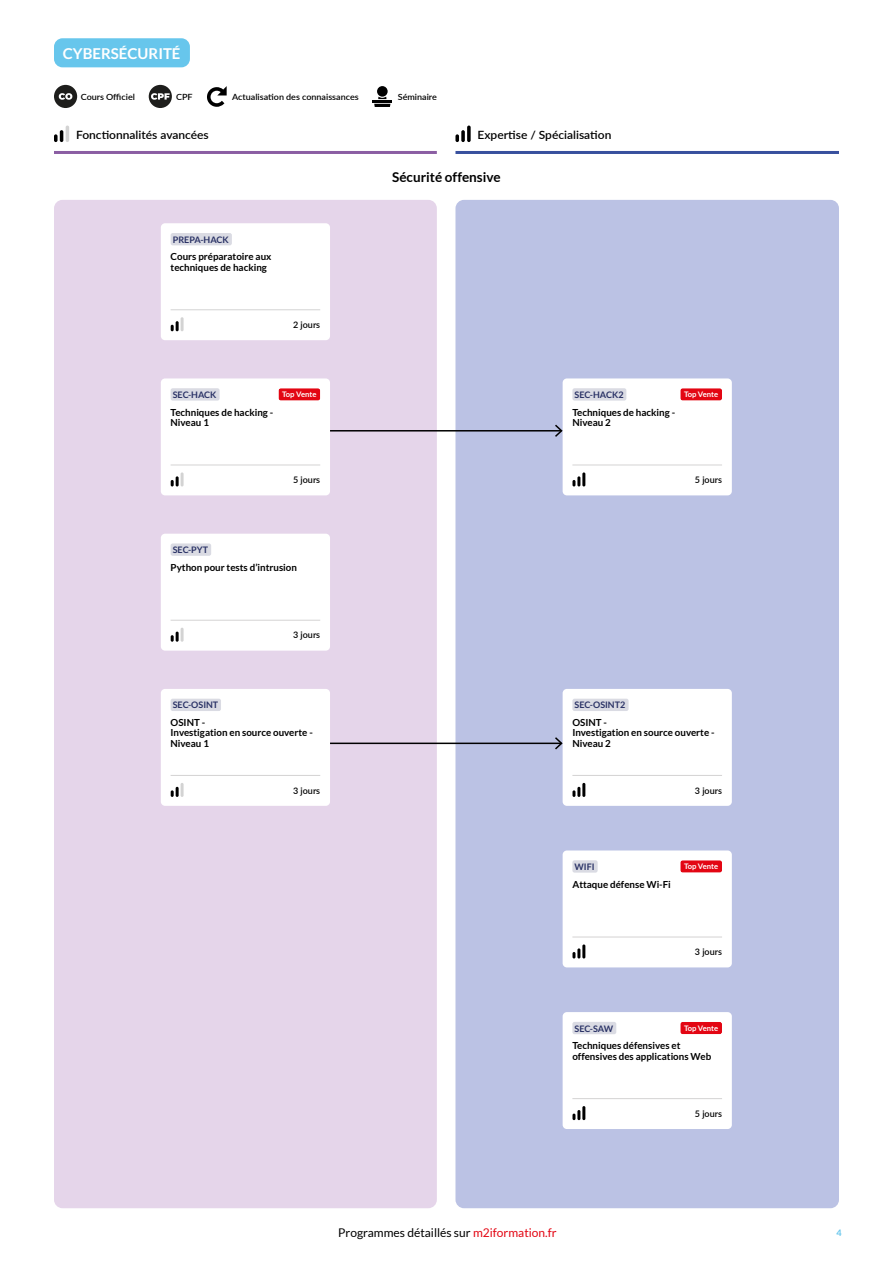
<style>
.page{position:relative;width:893px;height:1263px;background:#fff}
.page>*{position:absolute;margin:0;border:0;box-sizing:border-box;transform-origin:0 0}
.t1{font:700 15px "Lato";color:#fff}
.t2{font:700 13.5px "Lato";color:#000}
.t3{font:12px "Lato";color:#000}
.t4{font:600 11.4px "Lato";color:#000;scale:1.05 1}
.t5{font:700 9.75px/10.5px "Lato";color:#000}
.t6{font:700 9px "Lato";color:#293165}
.t7{font:600 9px "Lato";color:#000}
.t8{font:700 9px "Lato";color:#67c6ec}
.t9{font:600 8.55px "Lato";color:#000;scale:1.05 1}
.t10{font:700 7.65px "Lato";color:#fff}
.s1{color:#e30613}
</style>
<div class="page">
<svg style="left:207px;top:86px;width:20px;height:21px"></svg>
<svg style="left:149px;top:85px;width:23px;height:23px"></svg>
<svg style="left:54px;top:85px;width:23px;height:23px"></svg>
<div style="left:377px;top:86px;width:11px;height:11px;background:#000;border-radius:50%"></div>
<hr style="left:372px;top:100px;width:20px;height:3px;background:#000">
<svg style="left:374px;top:97px;width:16px;height:10px"></svg>
<svg style="left:54px;top:130px;width:9px;height:12px"></svg>
<hr style="left:66px;top:126px;width:3px;height:16px;background:#d3d3d3;border-radius:2px">
<svg style="left:455px;top:134px;width:4px;height:8px"></svg>
<svg style="left:461px;top:130px;width:4px;height:12px"></svg>
<svg style="left:467px;top:126px;width:4px;height:16px"></svg>
<hr style="left:54px;top:151px;width:383px;height:3px;background:#8b5ea3">
<hr style="left:455px;top:151px;width:384px;height:3px;background:#38509e">
<div style="left:54px;top:200px;width:383px;height:1008px;background:#e5d5ea;border-radius:9px"></div>
<div style="left:455px;top:200px;width:384px;height:1008px;background:#bbc2e4;border-radius:9px"></div>
<div style="left:161px;top:223px;width:169px;height:117px;background:#fff;border-radius:4px"></div>
<div style="left:171px;top:233px;width:61px;height:12px;background:#dadbe3;border-radius:2px"></div>
<hr style="left:171px;top:309px;width:149px;height:1px;background:#d4d3d3">
<svg style="left:171px;top:321px;width:8px;height:10px"></svg>
<hr style="left:181px;top:317px;width:3px;height:14px;background:#d3d3d3;border-radius:2px">
<div style="left:54px;top:38px;width:136px;height:29px;background:#67c6ec;border-radius:9px"></div>
<div style="left:161px;top:378px;width:169px;height:117px;background:#fff;border-radius:4px"></div>
<div style="left:171px;top:388px;width:49px;height:13px;background:#dadbe3;border-radius:2px"></div>
<hr style="left:171px;top:465px;width:149px;height:1px;background:#d4d3d3">
<svg style="left:171px;top:476px;width:8px;height:10px"></svg>
<hr style="left:181px;top:472px;width:3px;height:14px;background:#d3d3d3;border-radius:2px">
<svg style="left:278px;top:388px;width:42px;height:13px"></svg>
<div style="left:563px;top:378px;width:169px;height:117px;background:#fff;border-radius:4px"></div>
<div style="left:572px;top:388px;width:54px;height:13px;background:#dadbe3;border-radius:2px"></div>
<hr style="left:572px;top:465px;width:150px;height:1px;background:#d4d3d3">
<svg style="left:572px;top:476px;width:8px;height:10px"></svg>
<hr style="left:582px;top:472px;width:3px;height:14px;background:#000;border-radius:2px">
<svg style="left:680px;top:388px;width:42px;height:13px"></svg>
<div style="left:161px;top:689px;width:169px;height:117px;background:#fff;border-radius:4px"></div>
<div style="left:171px;top:699px;width:50px;height:12px;background:#dadbe3;border-radius:2px"></div>
<hr style="left:171px;top:775px;width:149px;height:1px;background:#d4d3d3">
<svg style="left:171px;top:787px;width:8px;height:10px"></svg>
<hr style="left:181px;top:783px;width:3px;height:14px;background:#d3d3d3;border-radius:2px">
<div style="left:563px;top:689px;width:169px;height:117px;background:#fff;border-radius:4px"></div>
<div style="left:572px;top:699px;width:57px;height:12px;background:#dadbe3;border-radius:2px"></div>
<hr style="left:572px;top:775px;width:150px;height:1px;background:#d4d3d3">
<svg style="left:572px;top:787px;width:8px;height:10px"></svg>
<hr style="left:582px;top:783px;width:3px;height:14px;background:#000;border-radius:2px">
<div style="left:161px;top:534px;width:169px;height:117px;background:#fff;border-radius:4px"></div>
<div style="left:171px;top:543px;width:40px;height:13px;background:#dadbe3;border-radius:2px"></div>
<hr style="left:171px;top:620px;width:149px;height:1px;background:#d4d3d3">
<svg style="left:171px;top:632px;width:8px;height:10px"></svg>
<hr style="left:181px;top:628px;width:3px;height:14px;background:#d3d3d3;border-radius:2px">
<div style="left:563px;top:1012px;width:169px;height:117px;background:#fff;border-radius:4px"></div>
<div style="left:572px;top:1022px;width:44px;height:12px;background:#dadbe3;border-radius:2px"></div>
<hr style="left:572px;top:1098px;width:150px;height:1px;background:#d4d3d3">
<svg style="left:572px;top:1110px;width:8px;height:10px"></svg>
<hr style="left:582px;top:1106px;width:3px;height:14px;background:#000;border-radius:2px">
<svg style="left:680px;top:1022px;width:42px;height:12px"></svg>
<div style="left:563px;top:850px;width:169px;height:117px;background:#fff;border-radius:4px"></div>
<div style="left:572px;top:860px;width:26px;height:13px;background:#dadbe3;border-radius:2px"></div>
<hr style="left:572px;top:937px;width:150px;height:1px;background:#d4d3d3">
<svg style="left:572px;top:948px;width:8px;height:10px"></svg>
<hr style="left:582px;top:944px;width:3px;height:14px;background:#000;border-radius:2px">
<svg style="left:680px;top:860px;width:42px;height:13px"></svg>
<hr style="left:330px;top:430px;width:231px;height:1px;background:#000">
<svg style="left:553px;top:423px;width:10px;height:15px"></svg>
<hr style="left:330px;top:742px;width:231px;height:2px;background:#000">
<svg style="left:553px;top:736px;width:10px;height:15px"></svg>
<h1 class="t1" style="left:63px;top:45px;width:119px">CYBERSÉCURITÉ</h1>
<p class="t9" style="left:81px;top:91px;width:53px">Cours O昀케ciel</p>
<p class="t9" style="left:176px;top:92px;width:17px">CPF</p>
<p class="t9" style="left:232px;top:91px;width:122px">Actualisa琀椀on des connaissances</p>
<p class="t9" style="left:398px;top:91px;width:39px">Séminaire</p>
<p class="t4" style="left:76px;top:127px;width:128px">Fonc琀椀onnalités avancées</p>
<p class="t4" style="left:478px;top:127px;width:129px">Exper琀椀se / Spécialisa琀椀on</p>
<p class="t6" style="left:173px;top:235px;width:58px">PREPA-HACK</p>
<p class="t5" style="left:171px;top:252px;width:102px">Cours préparatoire aux techniques de hacking</p>
<p class="t7" style="left:293px;top:318px;width:29px">2 jours</p>
<h2 class="t2" style="left:392px;top:170px;width:110px">Sécurité offensive</h2>
<p class="t6" style="left:173px;top:390px;width:45px">SEC-HACK</p>
<p class="t5" style="left:171px;top:407px;width:104px">Techniques de hacking -<br>Niveau 1</p>
<p class="t10" style="left:282px;top:391px;width:36px">Top Vente</p>
<p class="t6" style="left:574px;top:390px;width:51px">SEC-HACK2</p>
<p class="t5" style="left:572px;top:407px;width:104px">Techniques de hacking -<br>Niveau 2</p>
<p class="t10" style="left:684px;top:391px;width:36px">Top Vente</p>
<p class="t7" style="left:293px;top:473px;width:29px">5 jours</p>
<p class="t7" style="left:695px;top:473px;width:29px">5 jours</p>
<p class="t6" style="left:173px;top:545px;width:37px">SEC-PYT</p>
<p class="t5" style="left:171px;top:562px;width:128px">Python pour tests d’intrusion</p>
<p class="t7" style="left:293px;top:628px;width:29px">3 jours</p>
<p class="t6" style="left:173px;top:700px;width:47px">SEC-OSINT</p>
<p class="t5" style="left:171px;top:717px;width:144px">OSINT -<br>Investigation en source ouverte -<br>Niveau 1</p>
<p class="t7" style="left:293px;top:784px;width:29px">3 jours</p>
<p class="t6" style="left:574px;top:700px;width:52px">SEC-OSINT2</p>
<p class="t5" style="left:572px;top:717px;width:144px">OSINT -<br>Investigation en source ouverte -<br>Niveau 2</p>
<p class="t7" style="left:695px;top:784px;width:29px">3 jours</p>
<p class="t6" style="left:574px;top:862px;width:22px">WIFI</p>
<p class="t5" style="left:572px;top:879px;width:100px">Attaque défense Wi-Fi</p>
<p class="t10" style="left:684px;top:863px;width:36px">Top Vente</p>
<p class="t7" style="left:695px;top:945px;width:29px">3 jours</p>
<p class="t6" style="left:574px;top:1023px;width:40px">SEC-SAW</p>
<p class="t5" style="left:572px;top:1040px;width:140px">Techniques défensives et offensives des applications Web</p>
<p class="t10" style="left:684px;top:1025px;width:36px">Top Vente</p>
<p class="t7" style="left:695px;top:1107px;width:29px">5 jours</p>
<p class="t3" style="left:338px;top:1226px;width:220px">Programmes détaillés sur <span class="s1">m2iformation.fr</span></p>
<p class="t8" style="left:836px;top:1227px;width:7px">4</p>
</div>
